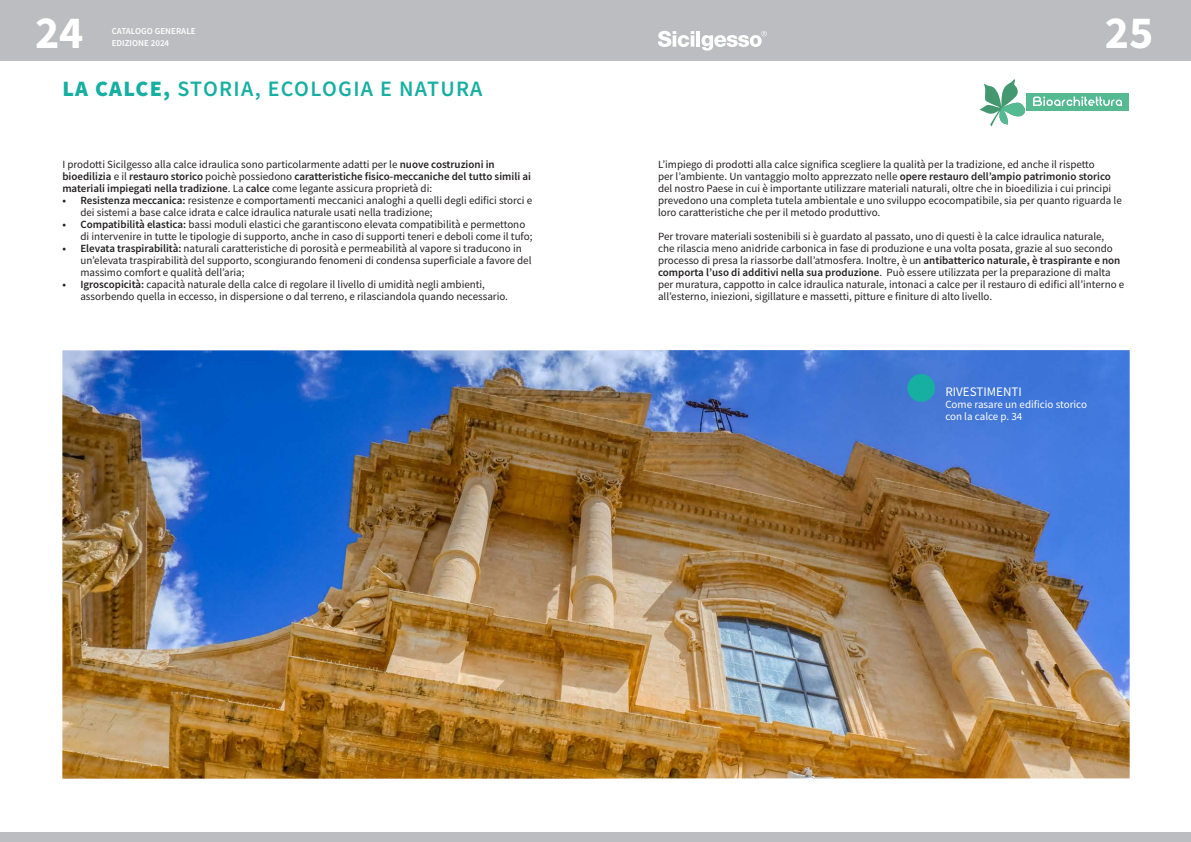
<style>
.page{position:relative;width:1191px;height:842px;background:#fff}
.page>*{position:absolute;margin:0;border:0;box-sizing:border-box;transform-origin:0 0}
.t1{font:700 46px "Source Sans Pro";color:#fff}
.SubTitle{font:600 22px "Source Sans Pro";letter-spacing:.06em;color:#16afa2}
.t2{font:13px "Source Sans Pro";color:#fff}
.t3{font:11px/12px "Source Sans Pro";color:#231f20}
.t4{font:600 11px/12px "Source Sans Pro";color:#231f20}
.t5{font:11px/12px "Source Sans Pro";color:#fff}
.t6{font:600 9px "Source Sans Pro";color:#fff}
.s1{font-weight:900}
.s2{font-weight:400}
.s3{font-weight:600}
</style>
<div class="page">
<div style="left:0;top:0;width:1191px;height:61px;background:#bcbdc0"></div>
<svg style="left:658px;top:31px;width:36px;height:16px"></svg>
<hr style="left:696px;top:31px;width:4px;height:16px;background:#fff">
<svg style="left:701px;top:31px;width:65px;height:20px"></svg>
<div style="left:0;top:832px;width:1191px;height:10px;background:#bcbdc0"></div>
<img style="left:62px;top:350px;width:1067px;height:429px">
<div style="left:907px;top:374px;width:28px;height:28px;background:#16afa2;border-radius:50%"></div>
<div style="left:1026px;top:94px;width:102px;height:17px;background:#55ba92"></div>
<svg style="left:1033px;top:97px;width:89px;height:9px"></svg>
<svg style="left:979px;top:79px;width:48px;height:48px"></svg>
<h1 class="t1" style="left:35px;top:2px;width:50px">24</h1>
<p class="t6" style="left:112px;top:25px;width:85px">CATALOGO GENERALE</p>
<p class="t6" style="left:112px;top:37px;width:59px">EDIZIONE 2024</p>
<p class="SubTitle" style="left:62px;top:74px;width:422px"><span class="s1">LA CALCE,</span> STORIA, ECOLOGIA E NATURA</p>
<p class="t4" style="left:62px;top:158px;width:470px"><span class="s2">I prodotti Sicilgesso alla calce idraulica sono particolarmente adatti per le</span> nuove costruzioni in bioedilizia <span class="s2">e il</span> restauro storico <span class="s2">poichè possiedono</span> caratteristiche fisico-meccaniche del tutto simili ai materiali impiegati nella tradizione<span class="s2">. La</span> calce <span class="s2">come legante assicura proprietà di:</span></p>
<p class="t3" style="left:80px;top:194px;width:453px;text-indent:-18px"><span class="s3">• Resistenza meccanica:</span> resistenze e comportamenti meccanici analoghi a quelli degli edifici storci e dei sistemi a base calce idrata e calce idraulica naturale usati nella tradizione;</p>
<p class="t3" style="left:80px;top:218px;width:453px;text-indent:-18px"><span class="s3">• Compatibilità elastica:</span> bassi moduli elastici che garantiscono elevata compatibilità e permettono di intervenire in tutte le tipologie di supporto, anche in caso di supporti teneri e deboli come il tufo;</p>
<p class="t3" style="left:80px;top:242px;width:452px;text-indent:-18px"><span class="s3">• Elevata traspirabilità:</span> naturali caratteristiche di porosità e permeabilità al vapore si traducono in un’elevata traspirabilità del supporto, scongiurando fenomeni di condensa superficiale a favore del massimo comfort e qualità dell’aria;</p>
<p class="t3" style="left:80px;top:278px;width:429px;text-indent:-18px"><span class="s3">• Igroscopicità:</span> capacità naturale della calce di regolare il livello di umidità negli ambienti, assorbendo quella in eccesso, in dispersione o dal terreno, e rilasciandola quando necessario.</p>
<h1 class="t1" style="left:1104px;top:2px;width:50px">25</h1>
<p class="t3" style="left:658px;top:158px;width:465px">L’impiego di prodotti alla calce significa scegliere la qualità per la tradizione, ed anche il rispetto<br>per l’ambiente. Un vantaggio molto apprezzato nelle <span class="s3">opere restauro dell’ampio patrimonio storico </span>del nostro Paese in cui è importante utilizzare materiali naturali, oltre che in bioedilizia i cui principi prevedono una completa tutela ambientale e uno sviluppo ecocompatibile, sia per quanto riguarda le loro caratteristiche che per il metodo produttivo.</p>
<p class="t3" style="left:658px;top:230px;width:468px">Per trovare materiali sostenibili si è guardato al passato, uno di questi è la calce idraulica naturale,<br>che rilascia meno anidride carbonica in fase di produzione e una volta posata, grazie al suo secondo processo di presa la riassorbe dall’atmosfera. Inoltre, è un <span class="s3">antibatterico naturale, è traspirante e non comporta l’uso di additivi nella sua produzione</span>. Può essere utilizzata per la preparazione di malta per muratura, cappotto in calce idraulica naturale, intonaci a calce per il restauro di edifici all’interno e all’esterno, iniezioni, sigillature e massetti, pitture e finiture di alto livello.</p>
<p class="t2" style="left:945px;top:383px;width:78px">RIVESTIMENTI</p>
<p class="t5" style="left:945px;top:398px;width:143px">Come rasare un edificio storico con la calce p. 34</p>
</div>
